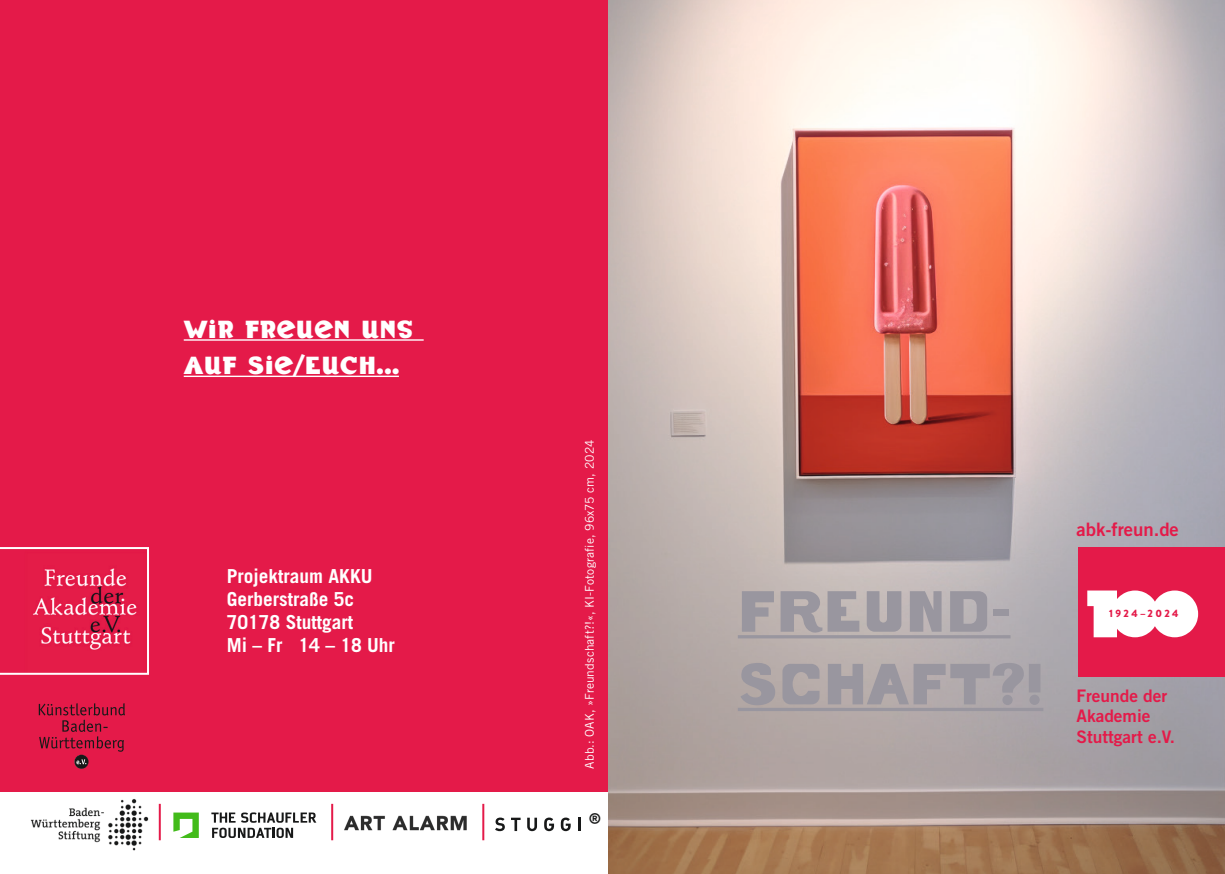
<style>
.page{position:relative;width:1225px;height:874px;background:#fff}
.page>*{position:absolute;margin:0;border:0;box-sizing:border-box;transform-origin:0 0}
.t1{font:56.2px "Bad Typ";letter-spacing:.01em;color:#99969f}
.t2{font:24px/36.2px "Bad Typ";letter-spacing:.01em;color:#fff}
.t3{font:600 21px "DIN2014";color:#171818}
.t4{font:700 19.2px "Trade Gothic";color:#fff}
.t5{font:18.6px "Trade Gothic Bold Two";color:#e41a49}
.t6{font:17.2px/20.8px "Trade Gothic Bold Two";color:#e41a49}
.t7{font:12px "Trade Gothic";letter-spacing:.005em;color:#fff}
.t8{font:900 10.6px "Brandon Grotesque";letter-spacing:.22em;color:#e41a49}
</style>
<div class="page">
<img style="left:608px;top:0;width:617px;height:873px">
<div style="left:1077px;top:546px;width:133px;height:130px;background:#e41a49"></div>
<svg style="left:1087px;top:590px;width:111px;height:47px;background:#fadae2"></svg>
<div style="left:1208px;top:547px;width:17px;height:129px;background:#e41a49"></div>
<svg style="left:738px;top:634px;width:272px;height:4px"></svg>
<hr style="left:738px;top:707px;width:305px;height:3px;background:#99969f">
<div style="left:0;top:0;width:608px;height:862px;background:#e41a49"></div>
<hr style="left:184px;top:339px;width:240px;height:1px;background:#fff">
<hr style="left:184px;top:375px;width:215px;height:2px;background:#fff">
<svg style="left:0;top:547px;width:149px;height:127px"></svg>
<div style="left:0;top:791px;width:608px;height:82px;background:#fff"></div>
<img style="left:344px;top:813px;width:158px;height:28px">
<img style="left:30px;top:799px;width:119px;height:52px">
<svg style="left:211px;top:812px;width:105px;height:25px"></svg>
<svg style="left:173px;top:812px;width:26px;height:25px"></svg>
<hr style="left:159px;top:803px;width:2px;height:36px;background:#e41a49">
<hr style="left:331px;top:803px;width:2px;height:36px;background:#e41a49">
<hr style="left:482px;top:803px;width:2px;height:36px;background:#e41a49">
<svg style="left:495px;top:817px;width:10px;height:13px"></svg>
<svg style="left:511px;top:817px;width:9px;height:13px"></svg>
<svg style="left:527px;top:817px;width:10px;height:13px"></svg>
<svg style="left:544px;top:817px;width:10px;height:13px"></svg>
<svg style="left:561px;top:817px;width:9px;height:13px"></svg>
<svg style="left:578px;top:817px;width:2px;height:13px"></svg>
<svg style="left:39px;top:703px;width:86px;height:65px"></svg>
<p class="t2" style="left:184px;top:310px;width:231px">WIR FREUEN UNS<br>AUF SIE/EUCH...</p>
<p class="t4" style="left:227px;top:564px;width:147px">Projektraum AKKU</p>
<p class="t4" style="left:227px;top:587px;width:129px">Gerberstraße 5c</p>
<p class="t4" style="left:227px;top:610px;width:128px">70178 Stuttgart</p>
<p class="t4" style="left:227px;top:633px;width:170px">Mi – Fr 14 – 18 Uhr</p>
<p class="t7" style="left:582px;top:768px;width:330px;rotate:-90deg">Abb.: OAK, »Freundschaft?!«, KI-Fotografie, 96x75 cm, 2024</p>
<p class="t3" style="left:589px;top:807px;width:13px">®</p>
<p class="t1" style="left:738px;top:576px;width:274px">FREUND-</p>
<p class="t1" style="left:738px;top:648px;width:307px">SCHAFT?!</p>
<p class="t5" style="left:1076px;top:517px;width:104px">abk-freun.de</p>
<p class="t8" style="left:1109px;top:605px;width:71px">1924–2024</p>
<p class="t6" style="left:1076px;top:684px;width:100px">Freunde der<br>Akademie<br>Stuttgart e.V.</p>
</div>
